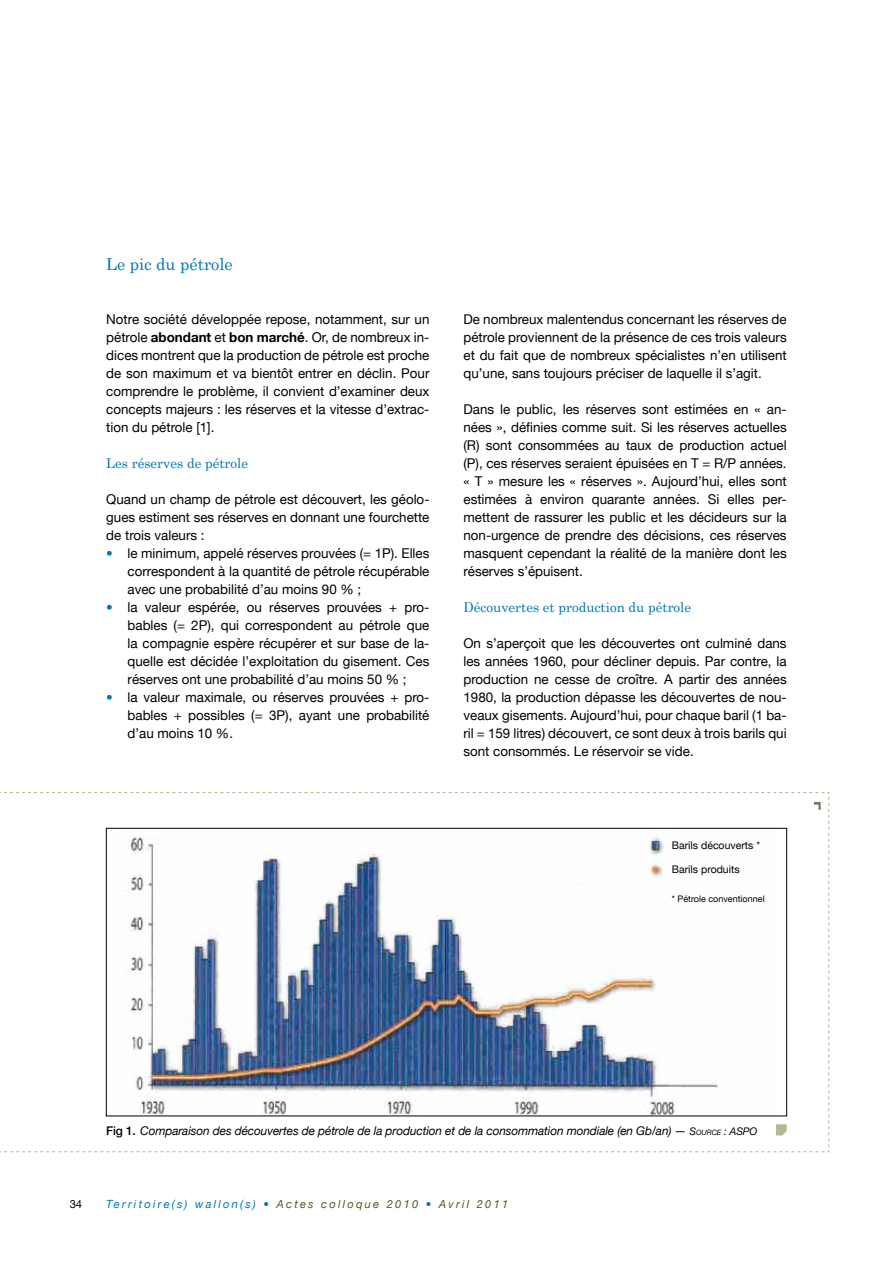
<style>
.page{position:relative;width:893px;height:1263px;background:#fff}
.page>*{position:absolute;margin:0;border:0;box-sizing:border-box;transform-origin:0 0}
.t1{font:16.5px "Century Schoolbook";color:#0077b0}
.t2{font:13.5px/18px "Helvetica Neue LT";color:#000;text-align:justify}
.t3{font:13.5px "Century Schoolbook";color:#0077b0}
.t4{font:italic 12px "Helvetica Neue LT";letter-spacing:-.01em;color:#000}
.t5{font:italic 11.25px "Helvetica Neue LT";letter-spacing:.2em;color:#485e21}
.t6{font:11.25px "Helvetica Neue LT";color:#000}
.t7{font:10.5px "Helvetica Neue LT";color:#000}
.t8{font:9px "Helvetica Neue LT";color:#000}
.s1{font-weight:700}
.s2{color:#0077b0}
.s3{font-weight:500;font-style:normal}
.s4{font-size:10.5px}
.s5{font-size:7.35px}
.s6{font-style:normal;color:#0077b0}
</style>
<div class="page">
<svg style="left:0;top:792px;width:829px;height:360px"></svg>
<p class="t1" style="left:106px;top:250px;width:128px">Le pic du pétrole</p>
<p class="t2" style="left:106px;top:310px;width:325px">Notre société développée repose, notamment, sur un pétrole <span class="s1">abondant</span> et <span class="s1">bon marché</span>. Or, de nombreux in&shy;dices montrent que la production de pétrole est proche de son maximum et va bientôt entrer en déclin. Pour comprendre le problème, il convient d’examiner deux concepts majeurs : les réserves et la vitesse d’extrac&shy;tion du pétrole [1].</p>
<p class="t3" style="left:106px;top:452px;width:143px">Les réserves de pétrole</p>
<p class="t2" style="left:106px;top:490px;width:325px">Quand un champ de pétrole est découvert, les géolo&shy;gues estiment ses réserves en donnant une fourchette de trois valeurs :</p>
<p class="t2" style="left:128px;top:544px;width:303px;text-indent:-21px"><span class="s2">•</span> le minimum, appelé réserves prouvées (= 1P). Elles correspondent à la quantité de pétrole récupérable avec une probabilité d’au moins 90 % ;</p>
<p class="t2" style="left:128px;top:598px;width:303px;text-indent:-21px"><span class="s2">•</span> la valeur espérée, ou réserves prouvées + pro&shy;bables (= 2P), qui correspondent au pétrole que la compagnie espère récupérer et sur base de la&shy;quelle est décidée l’exploitation du gisement. Ces réserves ont une probabilité d’au moins 50 % ;</p>
<p class="t2" style="left:128px;top:688px;width:303px;text-indent:-21px"><span class="s2">•</span> la valeur maximale, ou réserves prouvées + pro&shy;bables + possibles (= 3P), ayant une probabilité d’au moins 10 %.</p>
<p class="t2" style="left:463px;top:310px;width:325px">De nombreux malentendus concernant les réserves de pétrole proviennent de la présence de ces trois valeurs et du fait que de nombreux spécialistes n’en utilisent qu’une, sans toujours préciser de laquelle il s’agit.</p>
<p class="t2" style="left:463px;top:400px;width:325px">Dans le public, les réserves sont estimées en « an&shy;nées », définies comme suit. Si les réserves actuelles (R) sont consommées au taux de production actuel (P), ces réserves seraient épuisées en T = R/P années. « T » mesure les « réserves ». Aujourd’hui, elles sont estimées à environ quarante années. Si elles per&shy;mettent de rassurer les public et les décideurs sur la non-urgence de prendre des décisions, ces réserves masquent cependant la réalité de la manière dont les réserves s’épuisent.</p>
<p class="t3" style="left:463px;top:596px;width:229px">Découvertes et production du pétrole</p>
<p class="t2" style="left:463px;top:634px;width:325px">On s’aperçoit que les découvertes ont culminé dans les années 1960, pour décliner depuis. Par contre, la production ne cesse de croître. A partir des années 1980, la production dépasse les découvertes de nou&shy;veaux gisements. Aujourd’hui, pour chaque baril (1 ba&shy;ril = 159 litres) découvert, ce sont deux à trois barils qui sont consommés. Le réservoir se vide.</p>
<p class="t7" style="left:672px;top:839px;width:90px">Barils découverts *</p>
<p class="t7" style="left:672px;top:863px;width:69px">Barils produits</p>
<p class="t8" style="left:672px;top:894px;width:94px">* Pétrole conventionnel</p>
<p class="t4" style="left:106px;top:1124px;width:652px"><span class="s3">Fig 1.</span> Comparaison des découvertes de pétrole de la production et de la consommation mondiale (en Gb/an) — <span class="s4">S</span><span class="s5">OURCE</span> <span class="s4">: ASPO</span></p>
<p class="t6" style="left:70px;top:1197px;width:14px">34</p>
<p class="t5" style="left:106px;top:1197px;width:403px"><span class="s2">Territoire(s) wallon(s)</span> <span class="s6">•</span> Actes colloque 2010 <span class="s6">•</span> Avril 2011</p>
</div>
